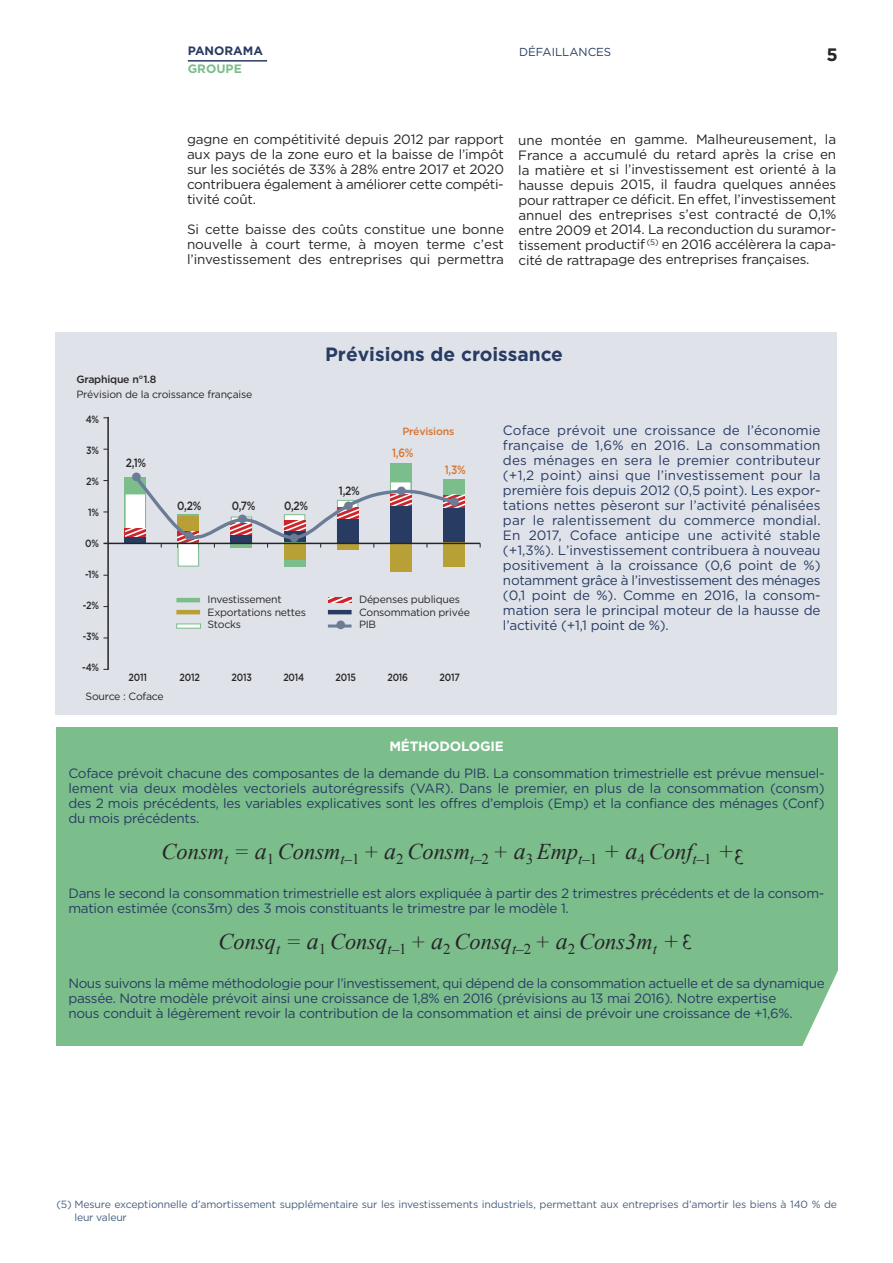
<style>
.page{position:relative;width:893px;height:1263px;background:#fff}
.page>*{position:absolute;margin:0;border:0;box-sizing:border-box;transform-origin:0 0}
.t1{font:italic 22.5px "Times New Roman";color:#272627}
.t2{font:700 19.2px "Gotham";color:#283c63}
.t3{font:700 18px "Gotham";color:#272627}
.t4{font:13.5px/15px "Gotham";letter-spacing:-.02em;color:#283c63;text-align:justify}
.t5{font:13.5px/15px "Gotham";letter-spacing:-.02em;color:#272627;text-align:justify}
.t6{font:700 13.5px "Gotham";letter-spacing:-.015em;color:#fff}
.t7{font:700 12.15px "Gotham";color:#283c63}
.t8{font:700 12.15px "Gotham";color:#7cbd8c}
.t9{font:500 12px "Gotham";color:#272627;scale:.85 1}
.t10{font:12px "Zapf Dingbats ITC";color:#6b7c97}
.t11{font:500 12px "Gotham";color:#d9742d;scale:.85 1}
.t12{font:11.55px "Gotham";color:#283c63}
.t13{font:10.5px/13.5px "Gotham";letter-spacing:-.015em;color:#485f7e}
.t14{font:10.5px/12.6px "Gotham";letter-spacing:-.02em;color:#272627}
.t15{font:500 10.5px "Gotham";letter-spacing:-.02em;color:#272627;scale:.85 1}
.t16{font:500 10.5px "Gotham";letter-spacing:-.02em;color:#272627}
.t17{font:500 10.5px "Gotham";letter-spacing:-.02em;color:#d9742d}
.s1{font-size:24px}
</style>
<div class="page">
<hr style="left:188px;top:60px;width:79px;height:2px;background:#283c63">
<div style="left:55px;top:332px;width:781px;height:382px;background:#dfe2e9"></div>
<div style="left:56px;top:727px;width:781px;height:319px;background:#7cbd8c"></div>
<svg style="left:802px;top:966px;width:36px;height:80px"></svg>
<hr style="left:176px;top:598px;width:24px;height:4px;background:#7cbd8c">
<hr style="left:176px;top:610px;width:24px;height:4px;background:#b9a036">
<hr style="left:328px;top:610px;width:24px;height:4px;background:#283c63">
<hr style="left:328px;top:624px;width:24px;height:3px;background:#6b7c97">
<hr style="left:107px;top:417px;width:2px;height:253px;background:#272627">
<div style="left:179px;top:544px;width:19px;height:22px;background:#fff"></div>
<div style="left:178px;top:543px;width:21px;height:23px;border:1px solid #7cbd8c"></div>
<div style="left:284px;top:543px;width:21px;height:24px;background:#7cbd8c"></div>
<div style="left:337px;top:543px;width:21px;height:7px;background:#b9a036"></div>
<div style="left:390px;top:463px;width:21px;height:80px;background:#7cbd8c"></div>
<div style="left:390px;top:543px;width:21px;height:28px;background:#b9a036"></div>
<div style="left:443px;top:543px;width:21px;height:24px;background:#b9a036"></div>
<svg style="left:125px;top:473px;width:339px;height:74px"></svg>
<div style="left:284px;top:543px;width:21px;height:16px;background:#b9a036"></div>
<hr style="left:103px;top:543px;width:377px;height:1px;background:#272627">
<svg style="left:328px;top:597px;width:23px;height:6px"></svg>
<p class="t7" style="left:188px;top:44px;width:77px">PANORAMA</p>
<p class="t12" style="left:519px;top:45px;width:94px">DÉFAILLANCES</p>
<h3 class="t3" style="left:826px;top:44px;width:13px">5</h3>
<p class="t8" style="left:188px;top:62px;width:56px">GROUPE</p>
<p class="t5" style="left:187px;top:132px;width:318px">gagne en compétitivité depuis 2012 par rapport aux pays de la zone euro et la baisse de l’impôt sur les sociétés de 33% à 28% entre 2017 et 2020 contribuera également à améliorer cette compéti&shy;tivité coût.</p>
<p class="t5" style="left:187px;top:222px;width:318px">Si cette baisse des coûts constitue une bonne nouvelle à court terme, à moyen terme c’est l’investissement des entreprises qui permettra</p>
<p class="t5" style="left:518px;top:132px;width:320px">une montée en gamme. Malheureusement, la France a accumulé du retard après la crise en la matière et si l’investissement est orienté à la hausse depuis 2015, il faudra quelques années pour rattraper ce déficit. En effet, l’investissement annuel des entreprises s’est contracté de 0,1% entre 2009 et 2014. La reconduction du suramor&shy;tissement productif <sup>(5)</sup> en 2016 accélèrera la capa&shy;cité de rattrapage des entreprises françaises.</p>
<p class="t16" style="left:76px;top:374px;width:82px">Graphique n°1.8</p>
<p class="t14" style="left:76px;top:388px;width:177px">Prévision de la croissance française</p>
<h2 class="t2" style="left:325px;top:343px;width:239px">Prévisions de croissance</h2>
<p class="t15" style="left:86px;top:413px;width:17px">4%</p>
<p class="t15" style="left:86px;top:444px;width:17px">3%</p>
<p class="t15" style="left:86px;top:475px;width:17px">2%</p>
<p class="t15" style="left:88px;top:506px;width:14px">1%</p>
<p class="t15" style="left:85px;top:537px;width:18px">0%</p>
<p class="t15" style="left:85px;top:568px;width:18px">-1%</p>
<p class="t15" style="left:83px;top:599px;width:21px">-2%</p>
<p class="t15" style="left:83px;top:630px;width:21px">-3%</p>
<p class="t15" style="left:82px;top:661px;width:21px">-4%</p>
<p class="t9" style="left:126px;top:456px;width:26px">2,1%</p>
<p class="t10" style="left:132px;top:471px;width:11px">●</p>
<p class="t17" style="left:402px;top:425px;width:53px">Prévisions</p>
<p class="t9" style="left:177px;top:499px;width:30px">0,2%</p>
<p class="t9" style="left:232px;top:499px;width:30px">0,7%</p>
<p class="t9" style="left:284px;top:499px;width:30px">0,2%</p>
<p class="t10" style="left:184px;top:530px;width:11px">●</p>
<p class="t10" style="left:238px;top:513px;width:11px">●</p>
<p class="t10" style="left:290px;top:532px;width:11px">●</p>
<p class="t9" style="left:339px;top:483px;width:26px">1,2%</p>
<p class="t10" style="left:344px;top:500px;width:11px">●</p>
<p class="t11" style="left:392px;top:446px;width:27px">1,6%</p>
<p class="t10" style="left:397px;top:485px;width:11px">●</p>
<p class="t11" style="left:445px;top:463px;width:26px">1,3%</p>
<p class="t10" style="left:450px;top:496px;width:11px">●</p>
<p class="t14" style="left:208px;top:593px;width:100px">Investissement<br>Exportations nettes<br>Stocks</p>
<p class="t14" style="left:359px;top:593px;width:113px">Dépenses publiques<br>Consommation privée<br>PIB</p>
<p class="t10" style="left:336px;top:619px;width:11px">●</p>
<p class="t15" style="left:129px;top:672px;width:23px">2011</p>
<p class="t15" style="left:180px;top:672px;width:25px">2012</p>
<p class="t15" style="left:232px;top:672px;width:25px">2013</p>
<p class="t15" style="left:283px;top:672px;width:26px">2014</p>
<p class="t15" style="left:336px;top:672px;width:26px">2015</p>
<p class="t15" style="left:387px;top:672px;width:26px">2016</p>
<p class="t15" style="left:440px;top:672px;width:25px">2017</p>
<p class="t14" style="left:86px;top:690px;width:80px">Source : Coface</p>
<p class="t4" style="left:503px;top:423px;width:319px">Coface prévoit une croissance de l’économie française de 1,6% en 2016. La consommation des ménages en sera le premier contributeur (+1,2 point) ainsi que l’investissement pour la première fois depuis 2012 (0,5 point). Les expor&shy;tations nettes pèseront sur l’activité pénalisées par le ralentissement du commerce mondial.<br>En 2017, Coface anticipe une activité stable (+1,3%). L’investissement contribuera à nouveau positivement à la croissance (0,6 point de %) notamment grâce à l’investissement des ménages (0,1 point de %). Comme en 2016, la consom&shy;mation sera le principal moteur de la hausse de l’activité (+1,1 point de %).</p>
<p class="t6" style="left:389px;top:738px;width:116px">MÉTHODOLOGIE</p>
<p class="t4" style="left:68px;top:766px;width:758px">Coface prévoit chacune des composantes de la demande du PIB. La consommation trimestrielle est prévue mensuel&shy;lement via deux modèles vectoriels autorégressifs (VAR). Dans le premier, en plus de la consommation (consm) des 2 mois précédents, les variables explicatives sont les offres d’emplois (Emp) et la confiance des ménages (Conf) du mois précédents.</p>
<h1 class="t1" style="left:162px;top:839px;width:574px">Consm<sub>t</sub> = <span class="s1">a</span><sub>1</sub> Consm<sub>t</sub><sub>–1</sub> + <span class="s1">a</span><sub>2</sub> Consm<sub>t</sub><sub>–2</sub> + <span class="s1">a</span><sub>3</sub> Emp<sub>t</sub><sub>–1</sub> <span class="s1">+ a</span><sub>4</sub> Conf<sub>t</sub><sub>–1</sub> <span class="s1">+</span></h1>
<p class="t4" style="left:68px;top:886px;width:757px">Dans le second la consommation trimestrielle est alors expliquée à partir des 2 trimestres précédents et de la consom&shy;mation estimée (cons3m) des 3 mois constituants le trimestre par le modèle 1.</p>
<h1 class="t1" style="left:219px;top:929px;width:462px">Consq<sub>t</sub> = <span class="s1">a</span><sub>1</sub> Consq<sub>t</sub><sub>–1</sub> + <span class="s1">a</span><sub>2</sub> Consq<sub>t</sub><sub>–2</sub> + <span class="s1">a</span><sub>2</sub> Cons3m<sub>t</sub> <span class="s1">+</span></h1>
<p class="t4" style="left:68px;top:976px;width:758px;text-align:left">Nous suivons la même méthodologie pour l’investissement, qui dépend de la consommation actuelle et de sa dynamique passée. Notre modèle prévoit ainsi une croissance de 1,8% en 2016 (prévisions au 13 mai 2016). Notre expertise<br>nous conduit à légèrement revoir la contribution de la consommation et ainsi de prévoir une croissance de +1,6%.</p>
<p class="t13" style="left:74px;top:1197px;width:764px;text-indent:-18px">(5) Mesure exceptionnelle d’amortissement supplémentaire sur les investissements industriels, permettant aux entreprises d’amortir les biens à 140 % de leur valeur</p>
</div>
